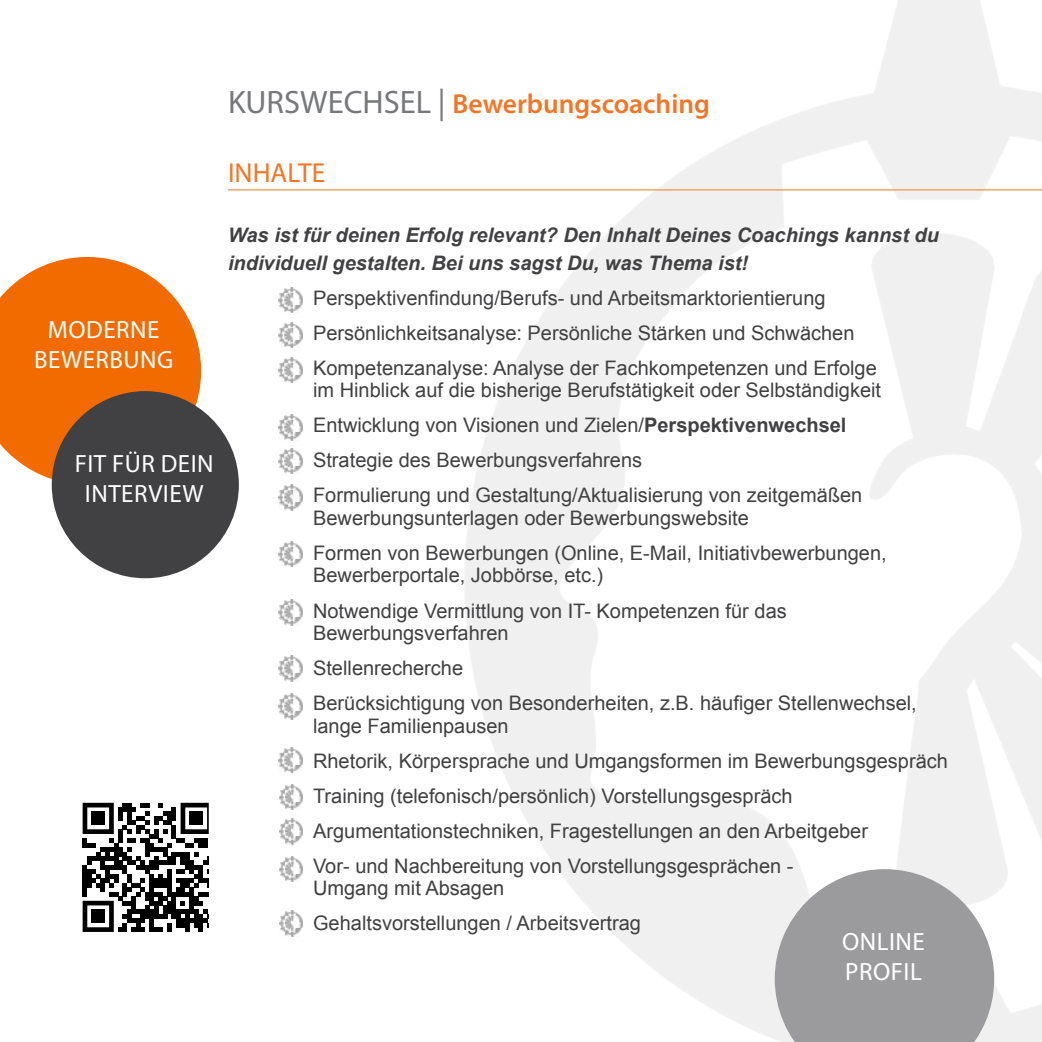
<style>
.page{position:relative;width:1042px;height:1042px;background:#fff}
.page>*{position:absolute;margin:0;border:0;box-sizing:border-box;transform-origin:0 0}
.t1{font:600 27.5px "Myriad Pro";color:#f47525}
.t2{font:27.5px "Myriad Pro";color:#f47523}
.t3{font:25px/30px "Myriad Pro";letter-spacing:.02em;color:#fff;text-align:center}
.t4{font:20px/35px "Arial";color:#414042}
.t5{font:italic 700 20px/27.5px "Arial";color:#414042}
.s1{font-weight:400;font-size:32.5px;color:#77787b}
.s2{font-weight:700}
</style>
<div class="page">
<img style="left:279px;top:288px;width:23px;height:25px">
<img style="left:279px;top:322px;width:23px;height:26px">
<img style="left:279px;top:357px;width:23px;height:26px">
<img style="left:279px;top:415px;width:23px;height:25px">
<img style="left:279px;top:448px;width:23px;height:26px">
<img style="left:279px;top:485px;width:23px;height:25px">
<img style="left:279px;top:541px;width:23px;height:26px">
<img style="left:279px;top:600px;width:23px;height:25px">
<img style="left:279px;top:656px;width:23px;height:25px">
<img style="left:279px;top:694px;width:23px;height:25px">
<img style="left:279px;top:747px;width:23px;height:26px">
<img style="left:279px;top:784px;width:24px;height:26px">
<img style="left:279px;top:819px;width:24px;height:25px">
<img style="left:279px;top:856px;width:24px;height:26px">
<hr style="left:228px;top:189px;width:814px;height:1px;background:#f47523">
<img style="left:279px;top:911px;width:24px;height:25px">
<svg style="left:0;top:257px;width:201px;height:228px;background:#f38025"></svg>
<svg style="left:775px;top:869px;width:219px;height:173px"></svg>
<div style="left:52px;top:391px;width:187px;height:187px;background:#414042;border-radius:50%"></div>
<svg style="left:83px;top:803px;width:126px;height:129px"></svg>
<div style="left:92px;top:812px;width:13px;height:13px;background:#000"></div>
<div style="left:189px;top:812px;width:14px;height:13px;background:#000"></div>
<div style="left:92px;top:909px;width:13px;height:14px;background:#000"></div>
<h1 class="t1" style="left:228px;top:86px;width:483px"><span class="s1">KURSWECHSEL |</span> Bewerbungscoaching</h1>
<h1 class="t2" style="left:228px;top:156px;width:99px">INHALTE</h1>
<p class="t3" style="left:34px;top:314px;width:141px">MODERNE<br>BEWERBUNG</p>
<p class="t3" style="left:75px;top:449px;width:140px">FIT FÜR DEIN<br>INTERVIEW</p>
<p class="t5" style="left:228px;top:222px;width:712px">Was ist für deinen Erfolg relevant? Den Inhalt Deines Coachings kannst du individuell gestalten. Bei uns sagst Du, was Thema ist!</p>
<p class="t4" style="left:313px;top:281px;width:565px">Perspektivenfindung/Berufs- und Arbeitsmarktorientierung<br>Persönlichkeitsanalyse: Persönliche Stärken und Schwächen<br>Kompetenzanalyse: Analyse der Fachkompetenzen und Erfolge</p>
<p class="t4" style="left:313px;top:373px;width:569px">im Hinblick auf die bisherige Berufstätigkeit oder Selbständigkeit Entwicklung von Visionen und Zielen/<span class="s2">Perspektivenwechsel </span>Strategie des Bewerbungsverfahrens<br>Formulierung und Gestaltung/Aktualisierung von zeitgemäßen</p>
<p class="t4" style="left:313px;top:501px;width:575px">Bewerbungsunterlagen oder Bewerbungswebsite<br>Formen von Bewerbungen (Online, E-Mail, Initiativbewerbungen,</p>
<p class="t4" style="left:313px;top:558px;width:475px">Bewerberportale, Jobbörse, etc.)<br>Notwendige Vermittlung von IT- Kompetenzen für das</p>
<p class="t4" style="left:313px;top:616px;width:605px">Bewerbungsverfahren<br>Stellenrecherche<br>Berücksichtigung von Besonderheiten, z.B. häufiger Stellenwechsel,</p>
<p class="t4" style="left:313px;top:708px;width:636px">lange Familienpausen<br>Rhetorik, Körpersprache und Umgangsformen im Bewerbungsgespräch Training (telefonisch/persönlich) Vorstellungsgespräch Argumentationstechniken, Fragestellungen an den Arbeitgeber<br>Vor- und Nachbereitung von Vorstellungsgesprächen -</p>
<p class="t4" style="left:313px;top:871px;width:329px">Umgang mit Absagen<br>Gehaltsvorstellungen / Arbeitsvertrag</p>
<p class="t3" style="left:842px;top:926px;width:84px;text-align:left">ONLINE<br>PROFIL</p>
</div>
